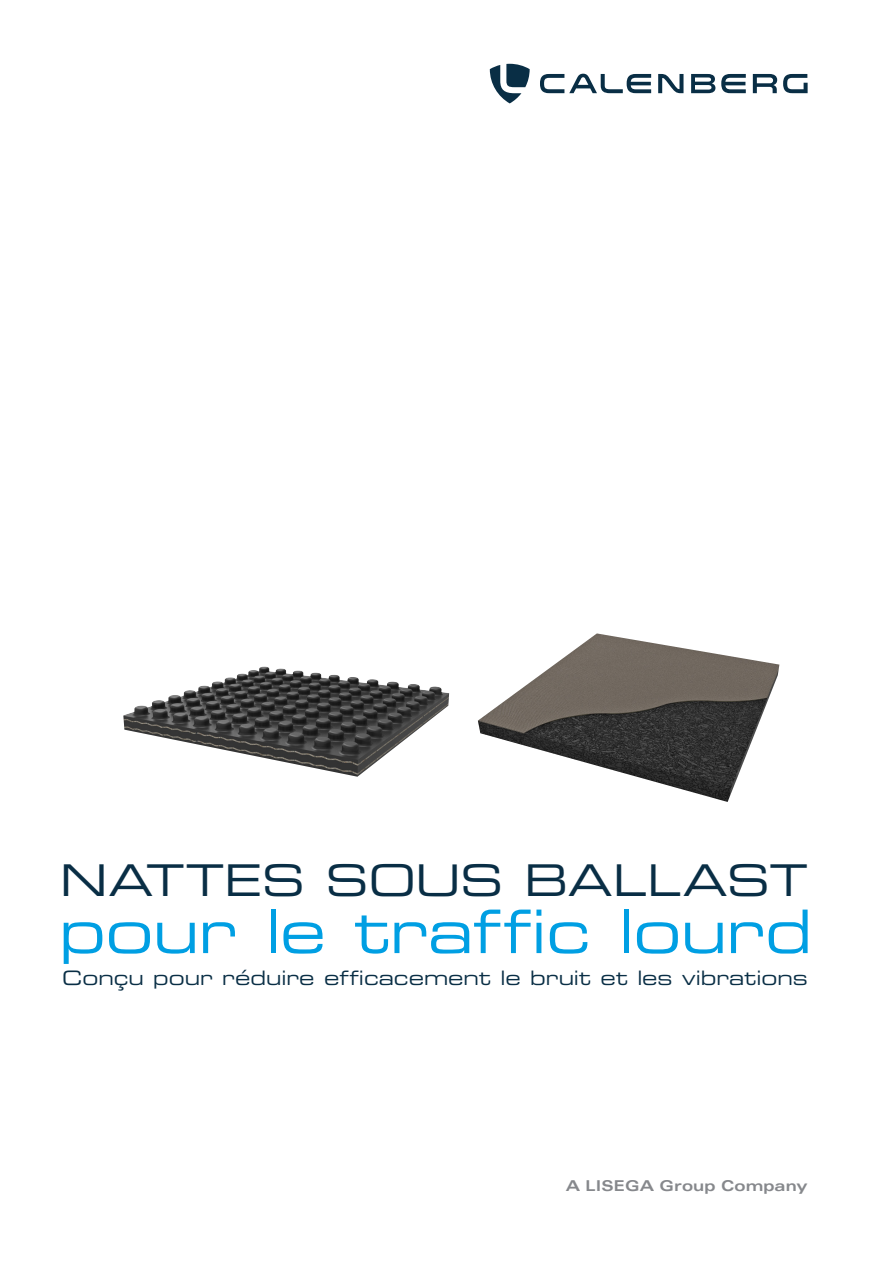
<style>
.page{position:relative;width:893px;height:1263px;background:#fff}
.page>*{position:absolute;margin:0;border:0;box-sizing:border-box;transform-origin:0 0}
.t1{font:59.55px "Eurostile LT Pro Ex 2";letter-spacing:-.01em;color:#009fe3}
.t2{font:43.8px "Eurostile LT Pro Ex 2";letter-spacing:.01em;color:#092e45}
.t3{font:19.8px "Eurostile LT Pro Ex 2";color:#092e45}
.t4{font:700 expanded 15px "Univers LT Pro";letter-spacing:.005em;color:#86888c}
</style>
<div class="page">
<img style="left:478px;top:633px;width:301px;height:169px">
<img style="left:123px;top:666px;width:326px;height:111px">
<svg style="left:540px;top:74px;width:268px;height:19px"></svg>
<svg style="left:490px;top:64px;width:40px;height:39px"></svg>
<h2 class="t2" style="left:60px;top:849px;width:748px">NATTES SOUS BALLAST</h2>
<h1 class="t1" style="left:59px;top:891px;width:755px">pour le traffic lourd</h1>
<p class="t3" style="left:62px;top:965px;width:747px">Conçu pour réduire efficacement le bruit et les vibrations</p>
<p class="t4" style="left:566px;top:1177px;width:243px">A LISEGA Group Company</p>
</div>
